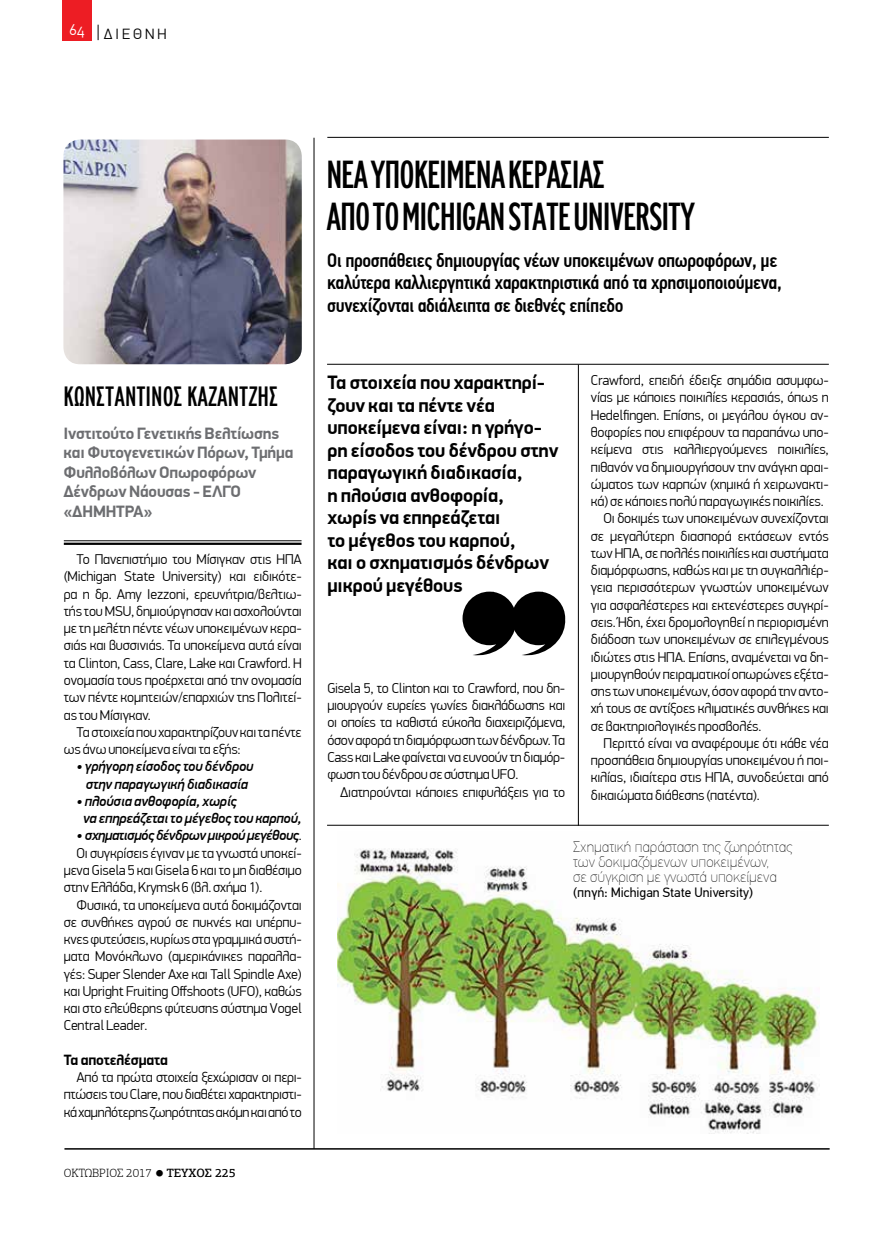
<style>
.page{position:relative;width:893px;height:1234px;background:#fff}
.page>*{position:absolute;margin:0;border:0;box-sizing:border-box;transform-origin:0 0}
.t1{font:42px/42px "PF Highway Gothic Comp";letter-spacing:-.025em;color:#000}
.t2{font:30px "PF Highway Gothic Comp";color:#000}
.t3{font:700 19.5px/22.5px "PF Din Display Pro";letter-spacing:-.005em;color:#000}
.t4{font:500 19.5px/22.5px "PF Din Text Cond Pro";letter-spacing:-.02em;color:#000}
.t5{font:700 16.5px/19.5px "PF Din Display Pro";letter-spacing:-.01em;color:#6d6e71}
.t6{font:100 15px/15px "PF Din Text Pro";color:#000}
.t7{font:700 15px "PF Din Display Pro";letter-spacing:-.01em;color:#000}
.t8{font:300 15px "PF Din Display Pro";letter-spacing:.2em;color:#000}
.t9{font:300 14.25px/17.2px "PF Din Display Pro";letter-spacing:-.01em;color:#000;text-align:justify}
.t10{font:italic 500 14.25px/17.2px "PF Din Display Pro";letter-spacing:-.01em;color:#000;text-align:center}
.t11{font:italic 500 14.25px "PF Din Display Pro";letter-spacing:-.03em;color:#000}
.t12{font:13.5px "PF Din Text Pro";color:#000}
.t13{font:300 12px "PF Agora Slab Pro";letter-spacing:-.005em;color:#000}
.s1{font-weight:300;font-style:normal}
.s2{font-size:10.5px}
.s3{font-weight:500}
</style>
<div class="page">
<div style="left:62px;top:0;width:30px;height:41px;background:#ed1d24"></div>
<svg style="left:98px;top:25px;width:1px;height:15px"></svg>
<hr style="left:327px;top:137px;width:502px;height:1px;background:#000">
<hr style="left:327px;top:364px;width:502px;height:1px;background:#000">
<hr style="left:327px;top:824px;width:502px;height:1px;background:#000">
<hr style="left:578px;top:364px;width:1px;height:461px;background:#000">
<hr style="left:314px;top:138px;width:1px;height:1010px;background:#000">
<img style="left:63px;top:139px;width:239px;height:225px">
<hr style="left:64px;top:540px;width:238px;height:1px;background:#000">
<hr style="left:64px;top:542px;width:238px;height:2px;background:#000">
<svg style="left:463px;top:591px;width:103px;height:64px"></svg>
<img style="left:338px;top:848px;width:482px;height:285px">
<hr style="left:64px;top:1147px;width:766px;height:2px;background:#000">
<p class="t8" style="left:69px;top:25px;width:99px"><sup>64</sup> ΔΙΕΘΝΗ</p>
<h2 class="t2" style="left:63px;top:381px;width:215px">ΚΩΝΣΤΑΝΤΙ ΝΟΣ ΚΑΖΑΝΤΖΗΣ</h2>
<p class="t5" style="left:63px;top:423px;width:231px">Ινστιτούτο Γενετικής Βελτίωσης και Φυτογενετικών Πόρων, Τμήμα<br>Φυλλοβόλων Οπωροφόρων<br>Δένδρων Νάουσας - ΕΛΓΟ «ΔΗΜΗΤΡΑ»</p>
<p class="t9" style="left:64px;top:550px;width:239px;text-indent:13px">Το Πανεπιστήμιο του Μίσιγκαν στις ΗΠΑ (Michigan State University) και ειδικότε&shy;ρα η δρ. Amy Iezzoni, ερευνήτρια/βελτιω&shy;τής του MSU, δημιούργησαν και ασχολούνται με τη μελέτη πέντε νέων υποκειμένων κερα&shy;σιάς και βυσσινιάς. Τα υποκείμενα αυτά είναι τα Clinton, Cass, Clare, Lake και Crawford. Η ονομασία τους προέρχεται από την ονομασία των πέντε κομητειών/επαρχιών της Πολιτεί&shy;ας του Μίσιγκαν.</p>
<p class="t9" style="left:64px;top:723px;width:239px;text-indent:13px">Τα στοιχεία που χαρακτηρίζουν και τα πέντε ως άνω υποκείμενα είναι τα εξής:</p>
<p class="t10" style="left:77px;top:758px;width:178px">• γρήγορη είσοδος του δένδρου στην παραγωγική διαδικασία</p>
<p class="t10" style="left:83px;top:792px;width:220px;text-align:left;text-indent:-6px">• πλούσια ανθοφορία, χωρίς<br>να επηρεάζεται το μέγεθος του καρπού,</p>
<p class="t11" style="left:77px;top:826px;width:227px">• σχηματισμός δένδρων μικρού μεγέθους<span class="s1">.</span></p>
<p class="t9" style="left:77px;top:844px;width:227px">Οι συγκρίσεις έγιναν με τα γνωστά υποκεί-</p>
<p class="t9" style="left:64px;top:861px;width:239px">μενα Gisela 5 και Gisela 6 και το μη διαθέσιμο</p>
<p class="t9" style="left:64px;top:878px;width:200px">στην Ελλάδα, Krymsk 6 (βλ. σχήμα 1).</p>
<p class="t9" style="left:77px;top:896px;width:227px">Φυσικά, τα υποκείμενα αυτά δοκιμάζονται</p>
<p class="t9" style="left:64px;top:913px;width:239px">σε συνθήκες αγρού σε πυκνές και υπέρπυ-</p>
<p class="t9" style="left:64px;top:930px;width:240px">κνες φυτεύσεις, κυρίως στα γραμμικά συστή-</p>
<p class="t9" style="left:64px;top:947px;width:239px">ματα Μονόκλωνο (αμερικάνικες παραλλα-</p>
<p class="t9" style="left:64px;top:965px;width:239px">γές: Super Slender Axe και Tall Spindle Axe)</p>
<p class="t9" style="left:64px;top:982px;width:239px">και Upright Fruiting Offshoots (UFO), καθώς</p>
<p class="t9" style="left:64px;top:999px;width:239px">και στο ελεύθερης φύτευσης σύστημα Vogel</p>
<p class="t9" style="left:64px;top:1016px;width:85px">Central Leader.</p>
<p class="t7" style="left:64px;top:1050px;width:106px">Τα αποτελέσματα</p>
<p class="t9" style="left:64px;top:1068px;width:239px;text-indent:13px">Από τα πρώτα στοιχεία ξεχώρισαν οι περι&shy;πτώσεις του Clare, που διαθέτει χαρακτηριστι&shy;κά χαμηλότερης ζωηρότητας ακόμη και από το</p>
<p class="t13" style="left:64px;top:1165px;width:173px">ΟΚΤΩΒΡΙΟΣ 2017 <span class="s2">●</span> <span class="s3">ΤΕΥΧΟΣ 225</span></p>
<h1 class="t1" style="left:326px;top:154px;width:370px">ΝΈΑ ΥΠΟΚΕΊΜΕΝΑ ΚΕΡΑΣΙΆΣ<br>ΑΠΌ ΤΟ MICHIGAN STATE UNIVERSITY</h1>
<h3 class="t4" style="left:327px;top:249px;width:456px">Οι προσπάθειες δημιουργίας νέων υποκειμένων οπωροφόρων, με καλύτερα καλλιεργητικά χαρακτηριστικά από τα χρησιμοποιούμενα, συνεχίζονται αδιάλειπτα σε διεθνές επίπεδο</h3>
<h3 class="t3" style="left:327px;top:371px;width:232px">Τα στοιχεία που χαρακτηρί&shy;ζουν και τα πέντε νέα υποκείμενα είναι: η γρήγο&shy;ρη είσοδος του δένδρου στην παραγωγική διαδικασία,<br>η πλούσια ανθοφορία,<br>χωρίς να επηρεάζεται<br>το μέγεθος του καρπού,<br>και ο σχηματισμός δένδρων μικρού μεγέθους</h3>
<p class="t9" style="left:327px;top:679px;width:239px">Gisela 5, το Clinton και το Crawford, που δη&shy;μιουργούν ευρείες γωνίες διακλάδωσης και οι οποίες τα καθιστά εύκολα διαχειριζόμενα, όσον αφορά τη διαμόρφωση των δένδρων. Τα Cass και Lake φαίνεται να ευνοούν τη διαμόρ&shy;φωση του δένδρου σε σύστημα UFO.</p>
<p class="t9" style="left:340px;top:783px;width:227px">Διατηρούνται κάποιες επιφυλάξεις για το</p>
<p class="t9" style="left:591px;top:372px;width:239px">Crawford, επειδή έδειξε σημάδια ασυμφω-</p>
<p class="t9" style="left:591px;top:389px;width:239px">νίας με κάποιες ποικιλίες κερασιάς, όπως η</p>
<p class="t9" style="left:591px;top:406px;width:239px">Hedelfingen. Επίσης, οι μεγάλου όγκου αν-</p>
<p class="t9" style="left:591px;top:423px;width:239px">θοφορίες που επιφέρουν τα παραπάνω υπο-</p>
<p class="t9" style="left:591px;top:441px;width:239px">κείμενα στις καλλιεργούμενες ποικιλίες,</p>
<p class="t9" style="left:591px;top:458px;width:239px">πιθανόν να δημιουργήσουν την ανάγκη αραι-</p>
<p class="t9" style="left:591px;top:475px;width:239px">ώματος των καρπών (χημικά ή χειρωνακτι-</p>
<p class="t9" style="left:591px;top:492px;width:234px">κά) σε κάποιες πολύ παραγωγικές ποικιλίες.</p>
<p class="t9" style="left:604px;top:510px;width:227px">Οι δοκιμές των υποκειμένων συνεχίζονται</p>
<p class="t9" style="left:591px;top:527px;width:239px">σε μεγαλύτερη διασπορά εκτάσεων εντός</p>
<p class="t9" style="left:591px;top:544px;width:239px">των ΗΠΑ, σε πολλές ποικιλίες και συστήματα</p>
<p class="t9" style="left:591px;top:561px;width:239px">διαμόρφωσης, καθώς και με τη συγκαλλιέρ-</p>
<p class="t9" style="left:591px;top:579px;width:239px">γεια περισσότερων γνωστών υποκειμένων</p>
<p class="t9" style="left:591px;top:596px;width:239px">για ασφαλέστερες και εκτενέστερες συγκρί-</p>
<p class="t9" style="left:591px;top:613px;width:239px">σεις. Ήδη, έχει δρομολογηθεί η περιορισμένη</p>
<p class="t9" style="left:591px;top:630px;width:239px">διάδοση των υποκειμένων σε επιλεγμένους</p>
<p class="t9" style="left:591px;top:648px;width:239px">ιδιώτες στις ΗΠΑ. Επίσης, αναμένεται να δη-</p>
<p class="t9" style="left:591px;top:665px;width:239px">μιουργηθούν πειραματικοί οπωρώνες εξέτα-</p>
<p class="t9" style="left:591px;top:682px;width:240px">σης των υποκειμένων, όσον αφορά την αντο-</p>
<p class="t9" style="left:591px;top:700px;width:239px">χή τους σε αντίξοες κλιματικές συνθήκες και</p>
<p class="t9" style="left:591px;top:717px;width:172px">σε βακτηριολογικές προσβολές.</p>
<p class="t9" style="left:604px;top:734px;width:227px">Περιττό είναι να αναφέρουμε ότι κάθε νέα</p>
<p class="t9" style="left:591px;top:751px;width:239px">προσπάθεια δημιουργίας υποκειμένου ή ποι-</p>
<p class="t9" style="left:591px;top:769px;width:239px">κιλίας, ιδιαίτερα στις ΗΠΑ, συνοδεύεται από</p>
<p class="t9" style="left:591px;top:786px;width:171px">δικαιώματα διάθεσης (πατέντα).</p>
<p class="t6" style="left:573px;top:839px;width:221px">Σχηματική παράσταση της ζωηρότητας των δοκιμαζόμενων υποκειμένων,<br>σε σύγκριση με γνωστά υποκείμενα</p>
<p class="t12" style="left:573px;top:883px;width:181px">(πηγή: Michigan State University)</p>
</div>
